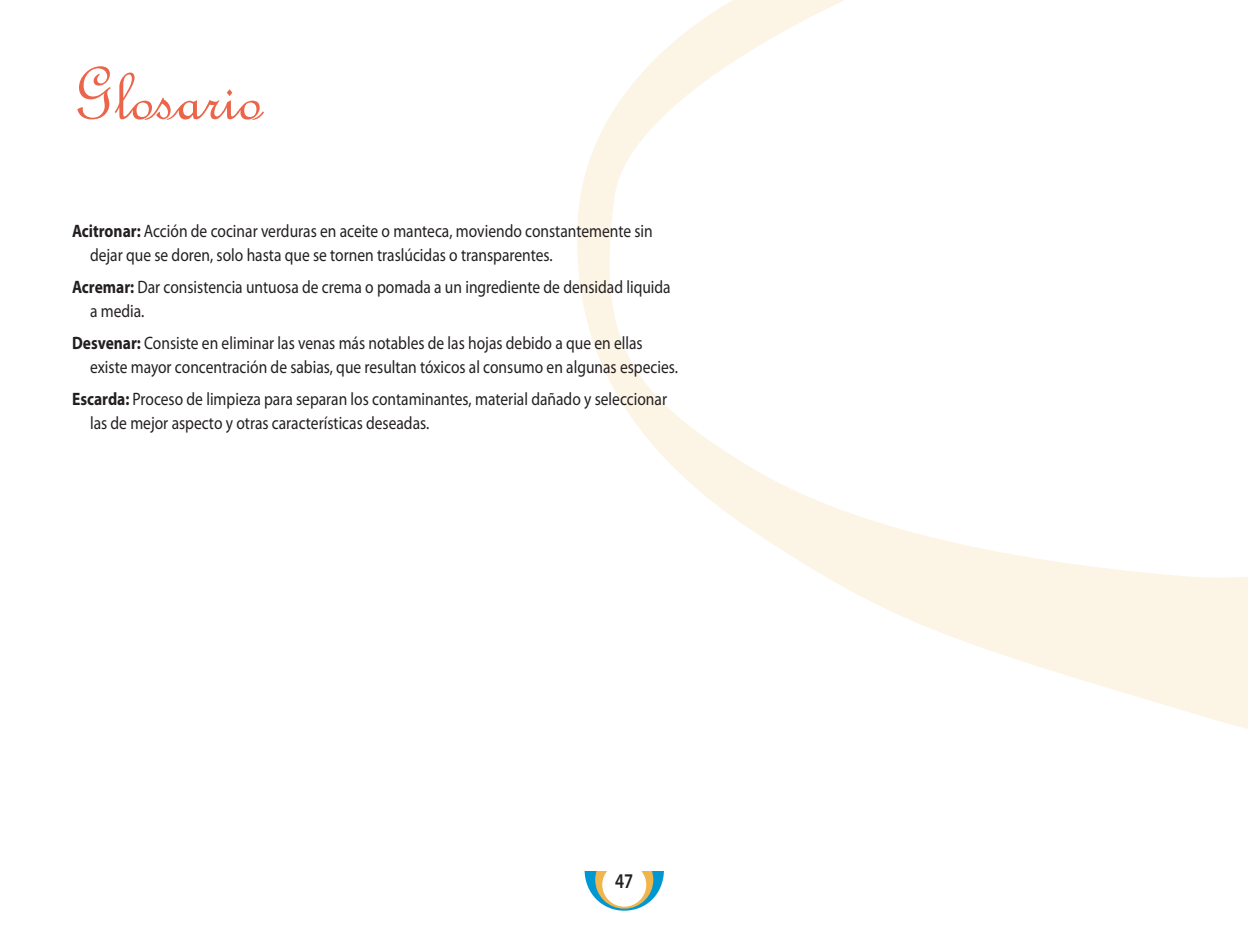
<style>
.page{position:relative;width:1248px;height:930px;background:#fff}
.page>*{position:absolute;margin:0;border:0;box-sizing:border-box;transform-origin:0 0}
.head_1{font:80px "French Script";color:#ea6549}
.t1{font:600 21px "Myriad Pro";color:#231f20;scale:.8 1}
.body_T1{font:18px/24px "Myriad Pro";color:#231f20;scale:.86 1}
.s1{font-weight:700}
</style>
<div class="page">
<svg style="left:577px;top:0;width:670px;height:729px"></svg>
<svg style="left:584px;top:871px;width:80px;height:39px"></svg>
<p class="head_1" style="left:73px;top:45px;width:191px">Glosario</p>
<p class="body_T1" style="left:90px;top:219px;width:656px;text-indent:-18px"><span class="s1">Acitronar:</span> Acción de cocinar verduras en aceite o manteca, moviendo constantemente sin dejar que se doren, solo hasta que se tornen traslúcidas o transparentes.</p>
<p class="body_T1" style="left:90px;top:275px;width:676px;text-indent:-18px"><span class="s1">Acremar:</span> Dar consistencia untuosa de crema o pomada a un ingrediente de densidad liquida a media.</p>
<p class="body_T1" style="left:90px;top:331px;width:685px;text-indent:-18px"><span class="s1">Desvenar:</span> Consiste en eliminar las venas más notables de las hojas debido a que en ellas existe mayor concentración de sabias, que resultan tóxicos al consumo en algunas especies.</p>
<p class="body_T1" style="left:90px;top:387px;width:672px;text-indent:-18px"><span class="s1">Escarda:</span> Proceso de limpieza para separan los contaminantes, material dañado y seleccionar las de mejor aspecto y otras características deseadas.</p>
<p class="t1" style="left:615px;top:868px;width:24px">47</p>
</div>
